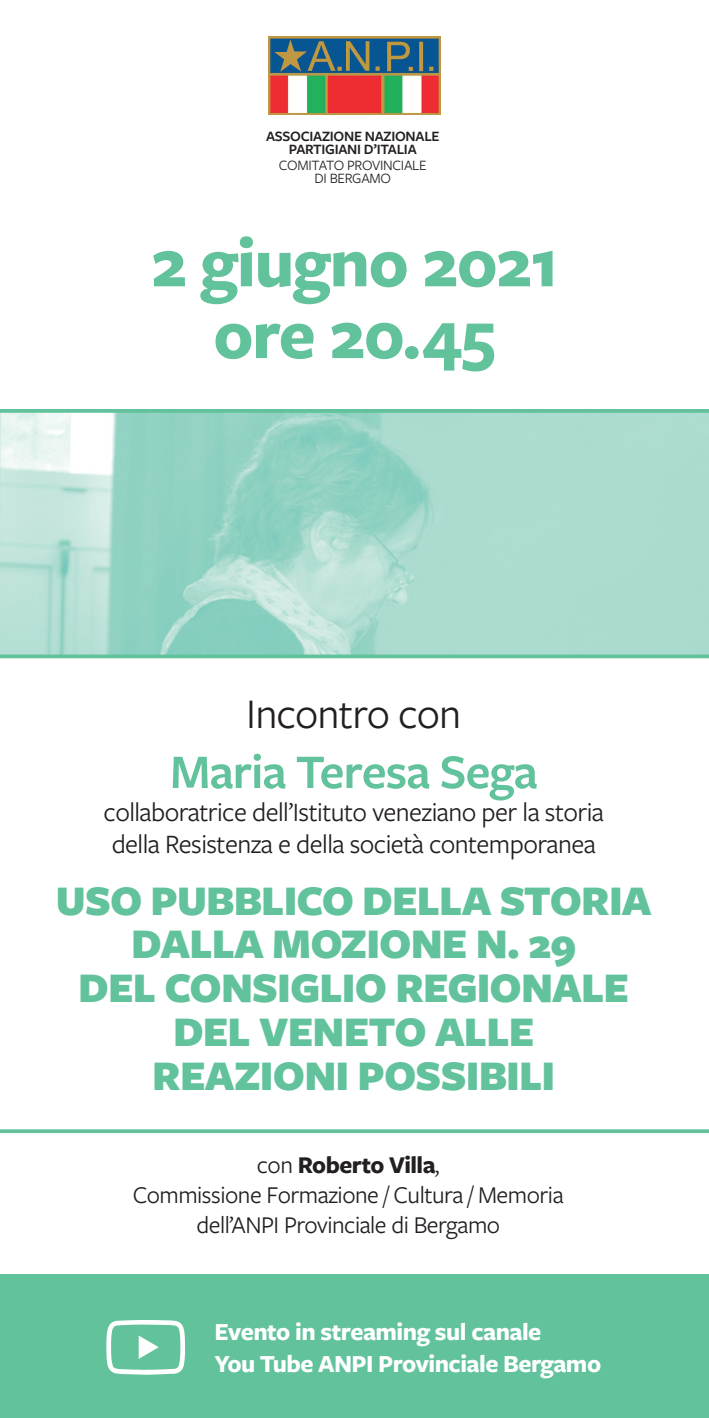
<style>
.page{position:relative;width:709px;height:1418px;background:#fff}
.page>*{position:absolute;margin:0;border:0;box-sizing:border-box;transform-origin:0 0}
.t1{font:700 71.75px/71.8px "Freight Sans Pro";letter-spacing:-.02em;color:#61c29c;text-align:center}
.t2{font:600 50px "Freight Sans Pro";letter-spacing:-.02em;color:#61c29c}
.t3{font:900 43.75px/43.8px "Freight Sans Pro";letter-spacing:-.02em;color:#61c29c;text-align:center}
.t4{font:43.75px "Freight Sans Pro";letter-spacing:-.02em;color:#231f20}
.t5{font:27.5px/32.5px "Freight Sans Pro";letter-spacing:-.02em;color:#231f20}
.t6{font:700 25.5px/31.4px "Freight Sans Pro";letter-spacing:-.02em;color:#fff}
.t7{font:25px/30px "Freight Sans Pro";letter-spacing:-.02em;color:#231f20;text-align:center}
.t8{font:600 14.88px/13px "Freight Sans Pro";letter-spacing:-.02em;color:#231f20;text-align:center}
.t9{font:14.88px/13px "Freight Sans Pro";letter-spacing:-.02em;color:#231f20;text-align:center}
.s1{font-weight:700}
</style>
<div class="page">
<img style="left:268px;top:36px;width:172px;height:78px">
<img style="left:0;top:413px;width:709px;height:241px">
<div style="left:0;top:1274px;width:709px;height:143px;background:#61c29c"></div>
<svg style="left:106px;top:1320px;width:79px;height:54px"></svg>
<svg style="left:0;top:409px;width:709px;height:4px;background:#65c39f"></svg>
<svg style="left:0;top:1129px;width:709px;height:4px;background:#6cc6a3"></svg>
<svg style="left:0;top:654px;width:709px;height:4px;background:#69c4a2"></svg>
<p class="t8" style="left:266px;top:129px;width:175px">ASSOCIAZIONE NAZIONALE<br>PARTIGIANI D’ITALIA</p>
<p class="t9" style="left:279px;top:158px;width:149px">COMITATO PROVINCIALE<br>DI BERGAMO</p>
<h1 class="t1" style="left:151px;top:224px;width:409px">2 giugno 2021 ore 20.45</h1>
<p class="t4" style="left:246px;top:684px;width:216px">Incontro con</p>
<p class="t2" style="left:170px;top:737px;width:369px">Maria Teresa Sega</p>
<p class="t5" style="left:104px;top:794px;width:502px">collaboratrice dell’Istituto veneziano per la storia della Resistenza e della società contemporanea</p>
<p class="t3" style="left:56px;top:876px;width:597px">USO PUBBLICO DELLA STORIA<br>DALLA MOZIONE N. 29<br>DEL CONSIGLIO REGIONALE<br>DEL VENETO ALLE<br>REAZIONI POSSIBILI</p>
<p class="t7" style="left:133px;top:1149px;width:432px">con <span class="s1">Roberto Villa</span>,<br>Commissione Formazione / Cultura / Memoria dell’ANPI Provinciale di Bergamo</p>
<p class="t6" style="left:214px;top:1315px;width:388px">Evento in streaming sul canale<br>You Tube ANPI Provinciale Bergamo</p>
</div>
